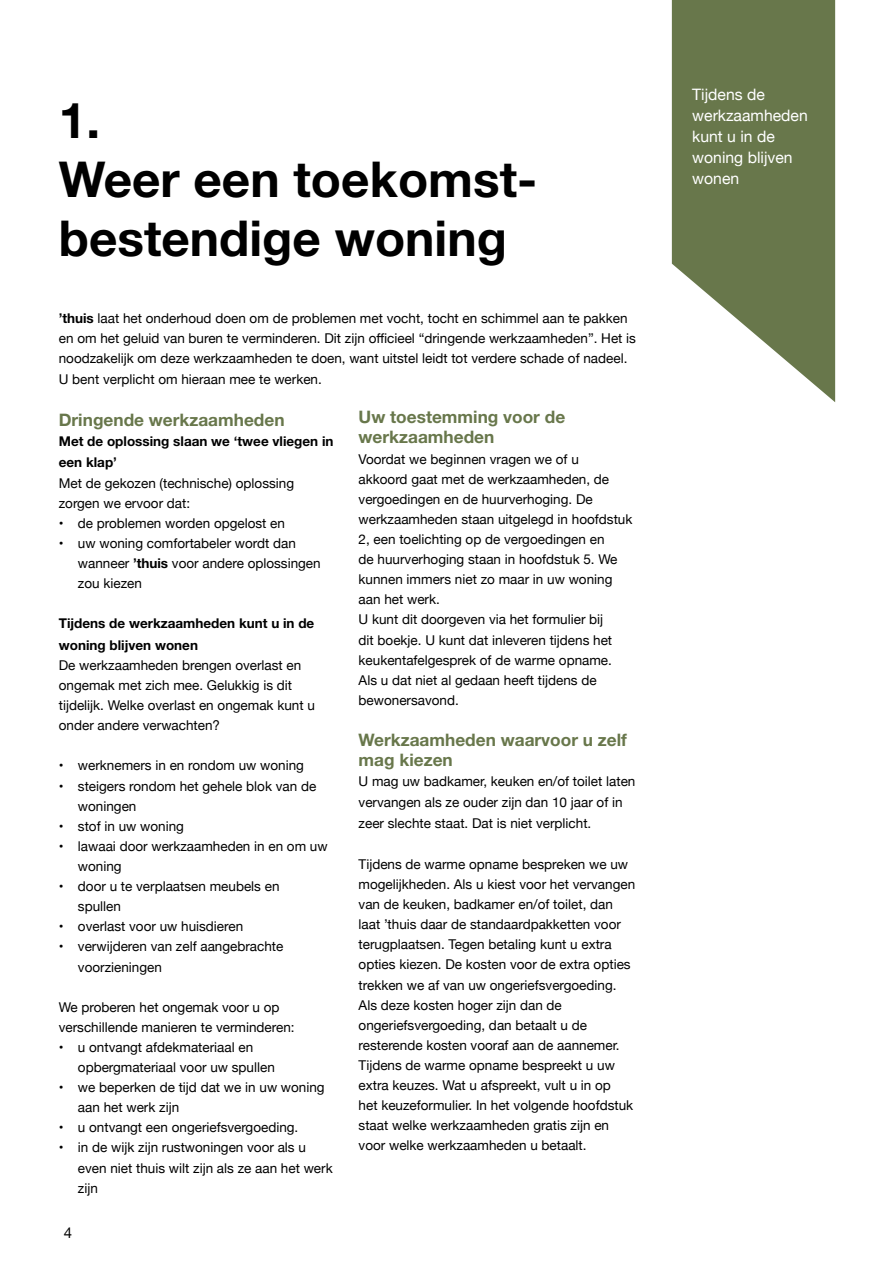
<style>
.page{position:relative;width:893px;height:1263px;background:#fff}
.page>*{position:absolute;margin:0;border:0;box-sizing:border-box;transform-origin:0 0}
.t1{font:700 49.5px/59.4px "Helvetica Neue";color:#000}
.t2{font:700 17.25px/20.7px "Helvetica Neue";color:#68774b}
.t3{font:15.75px/21px "Helvetica Neue";color:#fff}
.t4{font:15px "Helvetica Neue";color:#000}
.t5{font:13.5px/20.1px "Helvetica Neue";color:#000}
.t6{font:700 13.5px/21.6px "Helvetica Neue";color:#000}
.s1{font-weight:700}
</style>
<div class="page">
<svg style="left:672px;top:0;width:163px;height:402px;fill:#68774b"></svg>
<h1 class="t1" style="left:59px;top:89px;width:480px">1.<br>Weer een toekomst&shy;bestendige woning</h1>
<p class="t5" style="left:59px;top:309px;width:579px"><span class="s1">’thuis</span> laat het onderhoud doen om de problemen met vocht, tocht en schimmel aan te pakken en om het geluid van buren te verminderen. Dit zijn officieel “dringende werkzaamheden”. Het is noodzakelijk om deze werkzaamheden te doen, want uitstel leidt tot verdere schade of nadeel.<br>U bent verplicht om hieraan mee te werken.</p>
<p class="t2" style="left:59px;top:409px;width:227px">Dringende werkzaamheden</p>
<p class="t6" style="left:59px;top:430px;width:276px">Met de oplossing slaan we ‘twee vliegen in een klap’</p>
<p class="t5" style="left:59px;top:473px;width:237px">Met de gekozen (technische) oplossing zorgen we ervoor dat:</p>
<p class="t5" style="left:59px;top:514px;width:228px">• de problemen worden opgelost en</p>
<p class="t5" style="left:78px;top:534px;width:244px;text-indent:-19px">• uw woning comfortabeler wordt dan wanneer <span class="s1">’thuis</span> voor andere oplossingen zou kiezen</p>
<p class="t6" style="left:59px;top:612px;width:257px">Tijdens de werkzaamheden kunt u in de woning blijven wonen</p>
<p class="t5" style="left:59px;top:656px;width:258px">De werkzaamheden brengen overlast en ongemak met zich mee. Gelukkig is dit tijdelijk. Welke overlast en ongemak kunt u onder andere verwachten?</p>
<p class="t5" style="left:59px;top:756px;width:247px">• werknemers in en rondom uw woning</p>
<p class="t5" style="left:78px;top:776px;width:240px;text-indent:-19px">• steigers rondom het gehele blok van de woningen</p>
<p class="t5" style="left:59px;top:817px;width:127px">• stof in uw woning</p>
<p class="t5" style="left:78px;top:837px;width:251px;text-indent:-19px">• lawaai door werkzaamheden in en om uw woning</p>
<p class="t5" style="left:78px;top:877px;width:203px;text-indent:-19px">• door u te verplaatsen meubels en spullen</p>
<p class="t5" style="left:59px;top:917px;width:186px">• overlast voor uw huisdieren</p>
<p class="t5" style="left:78px;top:937px;width:207px;text-indent:-19px">• verwijderen van zelf aangebrachte voorzieningen</p>
<p class="t5" style="left:59px;top:998px;width:237px">We proberen het ongemak voor u op verschillende manieren te verminderen:</p>
<p class="t5" style="left:78px;top:1038px;width:198px;text-indent:-19px">• u ontvangt afdekmateriaal en opbergmateriaal voor uw spullen</p>
<p class="t5" style="left:78px;top:1078px;width:248px;text-indent:-19px">• we beperken de tijd dat we in uw woning aan het werk zijn</p>
<p class="t5" style="left:59px;top:1118px;width:241px">• u ontvangt een ongeriefsvergoeding.</p>
<p class="t5" style="left:78px;top:1138px;width:256px;text-indent:-19px">• in de wijk zijn rustwoningen voor als u even niet thuis wilt zijn als ze aan het werk zijn</p>
<p class="t2" style="left:359px;top:406px;width:208px">Uw toestemming voor de werkzaamheden</p>
<p class="t5" style="left:359px;top:449px;width:275px">Voordat we beginnen vragen we of u<br>akkoord gaat met de werkzaamheden, de vergoedingen en de huurverhoging. De werkzaamheden staan uitgelegd in hoofdstuk 2, een toelichting op de vergoedingen en<br>de huurverhoging staan in hoofdstuk 5. We kunnen immers niet zo maar in uw woning aan het werk.<br>U kunt dit doorgeven via het formulier bij<br>dit boekje. U kunt dat inleveren tijdens het keukentafelgesprek of de warme opname.<br>Als u dat niet al gedaan heeft tijdens de bewonersavond.</p>
<p class="t2" style="left:359px;top:729px;width:270px">Werkzaamheden waarvoor u zelf mag kiezen</p>
<p class="t5" style="left:359px;top:772px;width:278px">U mag uw badkamer, keuken en/of toilet laten vervangen als ze ouder zijn dan 10 jaar of in</p>
<p class="t5" style="left:359px;top:814px;width:234px">zeer slechte staat. Dat is niet verplicht.</p>
<p class="t5" style="left:359px;top:855px;width:278px">Tijdens de warme opname bespreken we uw mogelijkheden. Als u kiest voor het vervangen van de keuken, badkamer en/of toilet, dan laat ’thuis daar de standaardpakketten voor terugplaatsen. Tegen betaling kunt u extra opties kiezen. De kosten voor de extra opties trekken we af van uw ongeriefsvergoeding.<br>Als deze kosten hoger zijn dan de ongeriefsvergoeding, dan betaalt u de resterende kosten vooraf aan de aannemer.<br>Tijdens de warme opname bespreekt u uw extra keuzes. Wat u afspreekt, vult u in op<br>het keuzeformulier. In het volgende hoofdstuk staat welke werkzaamheden gratis zijn en voor welke werkzaamheden u betaalt.</p>
<p class="t4" style="left:64px;top:1222px;width:10px">4</p>
<p class="t3" style="left:692px;top:85px;width:117px">Tijdens de werkzaamheden kunt u in de woning blijven wonen</p>
</div>
